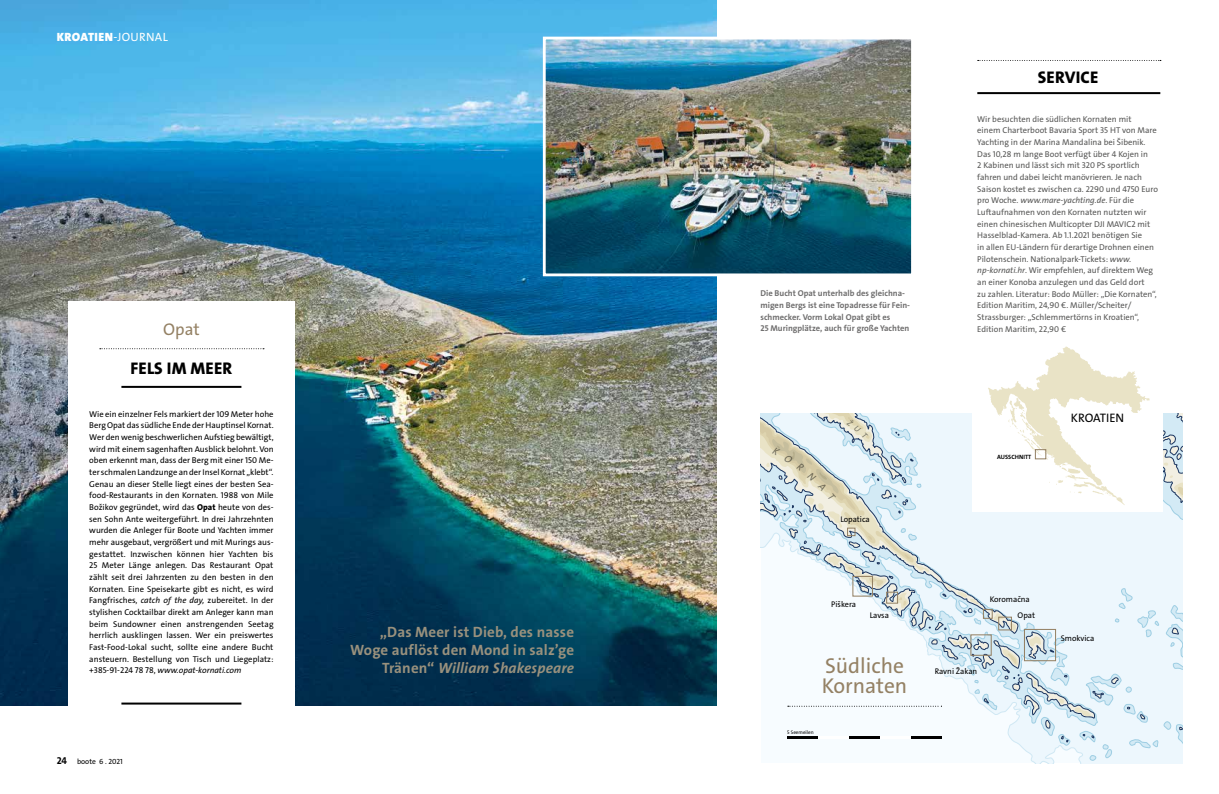
<style>
.page{position:relative;width:1219px;height:794px;background:#fff}
.page>*{position:absolute;margin:0;border:0;box-sizing:border-box;transform-origin:0 0}
.t1{font:21.6px/20.5px "The Sans LP5 Plain";color:#948164}
.t2{font:17px "The Sans LP5 Plain";color:#948164}
.t3{font:16.9px "The Sans LP8 Ex Bld";letter-spacing:.015em;color:#000}
.t4{font:15px/18px "The Sans LP7 Bld";letter-spacing:.01em;color:#99917d;text-align:right}
.t5{font:15px "The Sans LP7 Bld IT";letter-spacing:.01em;color:#99917d}
.t6{font:12.3px "The Sans LP5 Plain";color:#000}
.t7{font:900 12px "The Sans LP9";letter-spacing:.03em;color:#fff}
.t8{font:8.5px/11.7px "The Sans LP5 Plain";letter-spacing:.005em;color:#000;text-align:justify}
.t9{font:8.5px/11.7px "The Sans LP5 Plain";color:#575756}
.t10{font:8.5px/11.7px "The Sans LP7 Bld";color:#706f6f}
.t11{font:8.5px "The Sans LP5 Plain IT";color:#000}
.t12{font:8.5px "The Sans LP5 Plain IT";color:#575756}
.t13{font:8.2px/15.8px "The Sans LP5 Plain";color:#000}
.t14{font:7.5px "The Sans LP5 Plain";color:#000}
.t15{font:6.2px "The Sans LP7 Bld";color:#000}
.t16{font:5.1px "The Sans LP5 Plain";color:#000}
.s1{font-family:"The Sans LP5 Plain";font-weight:400}
.s2{font-family:"The Sans LP5 Plain"}
.s3{font-family:"The Sans LP5 Plain IT"}
.s4{font-family:"The Sans LP8 Ex Bld"}
.s5{font-family:"The Sans LP7 Bld";font-size:10px}
.s6{font-family:"The Sans LP7 Bld"}
</style>
<div class="page">
<img style="left:0;top:0;width:717px;height:705px">
<img style="left:547px;top:41px;width:363px;height:231px">
<div style="left:543px;top:37px;width:371px;height:239px;border:3px solid #fff"></div>
<div style="left:68px;top:301px;width:227px;height:426px;background:#fff"></div>
<svg style="left:100px;top:348px;width:164px;height:1px"></svg>
<hr style="left:121px;top:386px;width:120px;height:2px;background:#000">
<hr style="left:121px;top:702px;width:120px;height:2px;background:#000">
<svg style="left:978px;top:60px;width:183px;height:1px"></svg>
<hr style="left:977px;top:92px;width:183px;height:2px;background:#000">
<svg style="left:761px;top:346px;width:421px;height:414px"></svg>
<h3 class="t7" style="left:57px;top:29px;width:113px">KROATIEN<span class="s1">-JOURNAL</span></h3>
<h3 class="t3" style="left:1038px;top:67px;width:62px">SERVICE</h3>
<p class="t9" style="left:977px;top:113px;width:182px">Wir besuchten die südlichen Kornaten mit<br>einem Charterboot Bavaria Sport 35 HT von Mare Yachting in der Marina Mandalina bei Šibenik.<br>Das 10,28 m lange Boot verfügt über 4 Kojen in<br>2 Kabinen und lässt sich mit 320 PS sportlich fahren und dabei leicht manövrieren. Je nach Saison kostet es zwischen ca. 2290 und 4750 Euro</p>
<p class="t12" style="left:977px;top:195px;width:158px"><span class="s2">pro Woche.</span> www.mare-yachting.de<span class="s2">. Für die</span></p>
<p class="t9" style="left:977px;top:206px;width:181px">Luftaufnahmen von den Kornaten nutzten wir einen chinesischen Multicopter DJI MAVIC2 mit Hasselblad-Kamera. Ab 1.1.2021 benötigen Sie<br>in allen EU-Ländern für derartige Drohnen einen Pilotenschein. Nationalpark-Tickets: <span class="s3">www. np-kornati.hr</span>. Wir empfehlen, auf direktem Weg an einer Konoba anzulegen und das Geld dort<br>zu zahlen. Literatur: Bodo Müller: „Die Kornaten“, Edition Maritim, 24,90 €. Müller/Scheiter/ Strassburger: „Schlemmertörns in Kroatien“,</p>
<p class="t10" style="left:760px;top:288px;width:151px">Die Bucht Opat unterhalb des gleichna&shy;migen Bergs ist eine Topadresse für Fein&shy;schmecker. Vorm Lokal Opat gibt es<br>25 Muringplätze, auch für große Yachten</p>
<h2 class="t2" style="left:163px;top:318px;width:38px">Opat</h2>
<p class="t9" style="left:977px;top:323px;width:90px">Edition Maritim, 22,90 €</p>
<h3 class="t3" style="left:130px;top:357px;width:103px">FELS IM MEER</h3>
<p class="t8" style="left:89px;top:408px;width:186px">Wie ein einzelner Fels markiert der 109 Meter hohe Berg Opat das südliche Ende der Hauptinsel Kornat.<br>Wer den wenig beschwerlichen Aufstieg bewältigt, wird mit einem sagenhaften Ausblick belohnt. Von oben erkennt man, dass der Berg mit einer 150 Me&shy;ter schmalen Landzunge an der Insel Kornat „klebt“.<br>Genau an dieser Stelle liegt eines der besten Sea&shy;food-Restaurants in den Kornaten. 1988 von Mile Božikov gegründet, wird das <span class="s4">Opat</span> heute von des&shy;sen Sohn Ante weitergeführt. In drei Jahrzehnten wurden die Anleger für Boote und Yachten immer mehr ausgebaut, vergrößert und mit Murings aus&shy;gestattet. Inzwischen können hier Yachten bis 25 Meter Länge anlegen. Das Restaurant Opat zählt seit drei Jahrzenten zu den besten in den Kornaten. Eine Speisekarte gibt es nicht, es wird Fangfrisches, <span class="s3">catch of the day,</span> zubereitet. In der stylishen Cocktailbar direkt am Anleger kann man beim Sundowner einen anstrengenden Seetag herrlich ausklingen lassen. Wer ein preiswertes Fast-Food-Lokal sucht, sollte eine andere Bucht ansteuern. Bestellung von Tisch und Liegeplatz:</p>
<p class="t11" style="left:89px;top:665px;width:154px"><span class="s2">+385-91-224 78 78,</span> www.opat-kornati.com</p>
<p class="t14" style="left:57px;top:756px;width:68px"><span class="s5">24</span> boote 6 . 2021</p>
<h3 class="t4" style="left:350px;top:623px;width:225px">„Das Meer ist Dieb, des nasse<br>Woge auflöst den Mond in salz’ge</h3>
<h3 class="t5" style="left:382px;top:658px;width:193px"><span class="s6">Tränen“</span> William Shakespeare</h3>
<p class="t13" style="left:840px;top:511px;width:31px">Lopatica</p>
<p class="t13" style="left:831px;top:596px;width:26px">Piškera</p>
<p class="t13" style="left:870px;top:607px;width:21px">Lavsa</p>
<h1 class="t1" style="left:822px;top:655px;width:87px">Südliche<br>Kornaten</h1>
<p class="t16" style="left:787px;top:729px;width:28px">5 Seemeilen</p>
<p class="t15" style="left:997px;top:453px;width:36px">AUSSCHNITT</p>
<h3 class="t6" style="left:1071px;top:410px;width:55px">KROATIEN</h3>
<p class="t13" style="left:1017px;top:591px;width:19px;text-indent:-28px">Koromačna<br>Opat</p>
<p class="t13" style="left:935px;top:663px;width:44px">Ravni Žakan</p>
<p class="t13" style="left:1061px;top:630px;width:35px">Smokvica</p>
</div>
